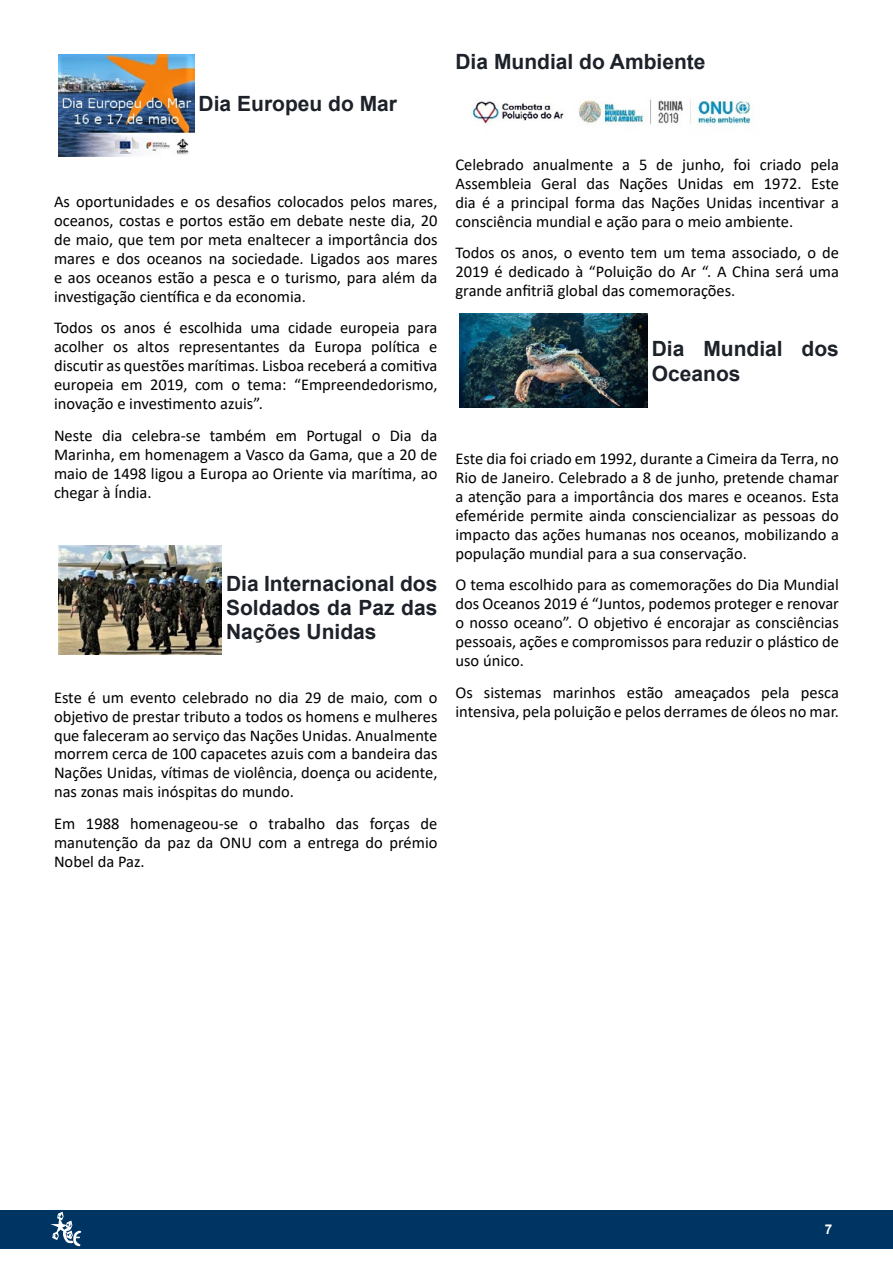
<style>
.page{position:relative;width:893px;height:1263px;background:#fff}
.page>*{position:absolute;margin:0;border:0;box-sizing:border-box;transform-origin:0 0}
.t1{font:700 21px/24.2px "Arial";color:#1d2129;text-align:justify}
.t2{font:16.5px/18.9px "Calibri";color:#000;text-align:justify}
.t3{font:700 13.5px "Arial";color:#fff}
</style>
<div class="page">
<div style="left:0;top:1211px;width:893px;height:38px;background:#003463"></div>
<svg style="left:48px;top:1210px;width:34px;height:37px"></svg>
<img style="left:58px;top:54px;width:136px;height:102px">
<img style="left:58px;top:546px;width:164px;height:108px">
<img style="left:471px;top:97px;width:280px;height:28px">
<img style="left:460px;top:313px;width:188px;height:94px">
<p class="t1" style="left:199px;top:91px;width:200px">Dia Europeu do Mar</p>
<p class="t2" style="left:54px;top:191px;width:385px">As oportunidades e os desafios colocados pelos mares, oceanos, costas e portos estão em debate neste dia, 20 de maio, que tem por meta enaltecer a importância dos mares e dos oceanos na sociedade. Ligados aos mares e aos oceanos estão a pesca e o turismo, para além da investigação científica e da economia.</p>
<p class="t2" style="left:54px;top:318px;width:385px">Todos os anos é escolhida uma cidade europeia para acolher os altos representantes da Europa política e discutir as questões marítimas. Lisboa receberá a comitiva europeia em 2019, com o tema: “Empreendedorismo, inovação e investimento azuis”.</p>
<p class="t2" style="left:54px;top:426px;width:385px">Neste dia celebra-se também em Portugal o Dia da Marinha, em homenagem a Vasco da Gama, que a 20 de maio de 1498 ligou a Europa ao Oriente via marítima, ao chegar à Índia.</p>
<p class="t1" style="left:226px;top:571px;width:213px">Dia Internacional dos Soldados da Paz das Nações Unidas</p>
<p class="t2" style="left:54px;top:687px;width:385px">Este é um evento celebrado no dia 29 de maio, com o objetivo de prestar tributo a todos os homens e mulheres que faleceram ao serviço das Nações Unidas. Anualmente morrem cerca de 100 capacetes azuis com a bandeira das Nações Unidas, vítimas de violência, doença ou acidente, nas zonas mais inóspitas do mundo.</p>
<p class="t2" style="left:54px;top:814px;width:385px">Em 1988 homenageou-se o trabalho das forças de manutenção da paz da ONU com a entrega do prémio Nobel da Paz.</p>
<p class="t1" style="left:455px;top:50px;width:252px">Dia Mundial do Ambiente</p>
<p class="t2" style="left:455px;top:154px;width:385px">Celebrado anualmente a 5 de junho, foi criado pela Assembleia Geral das Nações Unidas em 1972. Este dia é a principal forma das Nações Unidas incentivar a consciência mundial e ação para o meio ambiente.</p>
<p class="t2" style="left:455px;top:243px;width:385px">Todos os anos, o evento tem um tema associado, o de 2019 é dedicado à “Poluição do Ar “. A China será uma grande anfitriã global das comemorações.</p>
<p class="t1" style="left:652px;top:336px;width:189px;line-height:25.2px">Dia Mundial dos<br>Oceanos</p>
<p class="t2" style="left:455px;top:448px;width:385px">Este dia foi criado em 1992, durante a Cimeira da Terra, no Rio de Janeiro. Celebrado a 8 de junho, pretende chamar a atenção para a importância dos mares e oceanos. Esta efeméride permite ainda consciencializar as pessoas do impacto das ações humanas nos oceanos, mobilizando a população mundial para a sua conservação.</p>
<p class="t2" style="left:455px;top:575px;width:385px">O tema escolhido para as comemorações do Dia Mundial dos Oceanos 2019 é “Juntos, podemos proteger e renovar o nosso oceano”. O objetivo é encorajar as consciências pessoais, ações e compromissos para reduzir o plástico de uso único.</p>
<p class="t2" style="left:455px;top:683px;width:385px">Os sistemas marinhos estão ameaçados pela pesca intensiva, pela poluição e pelos derrames de óleos no mar.</p>
<p class="t3" style="left:825px;top:1219px;width:9px">7</p>
</div>
